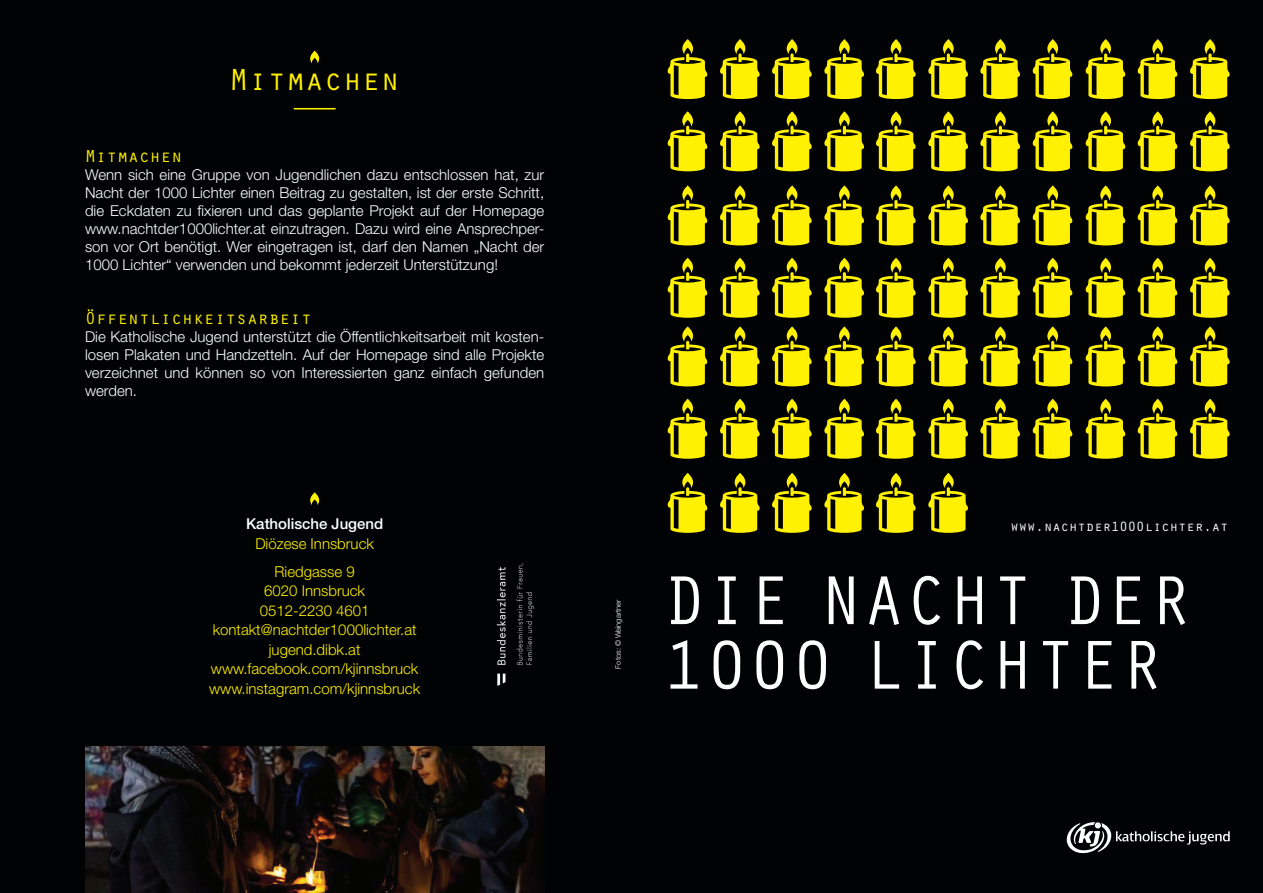
<style>
.page{position:relative;width:1263px;height:893px;background:#fff}
.page>*{position:absolute;margin:0;border:0;box-sizing:border-box;transform-origin:0 0}
.t1{font:71.4px/64.5px "Orator Std";color:#fff}
.t2{font:31.5px "Orator Std";color:#fff101}
.t3{font:18px "Orator Std";color:#fff101}
.t4{font:300 15px/18px "Helvetica Neue LT Std";color:#fff;text-align:justify}
.t5{font:300 15px/19.5px "Helvetica Neue LT Std";color:#fff101;text-align:center}
.t6{font:500 15px "Helvetica Neue LT Std";color:#fff}
.t7{font:13.95px "Orator Std";color:#fff}
.t8{font:300 7.5px "Helvetica Neue LT Std";color:#fff}
</style>
<div class="page">
<div style="left:621px;top:0;width:642px;height:893px;background:#010204"></div>
<svg style="left:667px;top:39px;width:41px;height:60px"></svg>
<svg style="left:876px;top:39px;width:40px;height:60px"></svg>
<svg style="left:772px;top:39px;width:40px;height:60px"></svg>
<svg style="left:980px;top:39px;width:40px;height:60px"></svg>
<svg style="left:1137px;top:39px;width:41px;height:60px"></svg>
<svg style="left:720px;top:39px;width:40px;height:60px"></svg>
<svg style="left:928px;top:39px;width:40px;height:60px"></svg>
<svg style="left:1085px;top:39px;width:41px;height:60px"></svg>
<svg style="left:824px;top:39px;width:40px;height:60px"></svg>
<svg style="left:1032px;top:39px;width:41px;height:60px"></svg>
<svg style="left:1190px;top:39px;width:40px;height:60px"></svg>
<svg style="left:667px;top:326px;width:41px;height:60px"></svg>
<svg style="left:876px;top:326px;width:40px;height:60px"></svg>
<svg style="left:772px;top:326px;width:40px;height:60px"></svg>
<svg style="left:980px;top:326px;width:40px;height:60px"></svg>
<svg style="left:1137px;top:326px;width:41px;height:60px"></svg>
<svg style="left:720px;top:326px;width:40px;height:60px"></svg>
<svg style="left:928px;top:326px;width:40px;height:60px"></svg>
<svg style="left:1085px;top:326px;width:41px;height:60px"></svg>
<svg style="left:824px;top:326px;width:40px;height:60px"></svg>
<svg style="left:1032px;top:326px;width:41px;height:60px"></svg>
<svg style="left:1190px;top:326px;width:40px;height:60px"></svg>
<svg style="left:667px;top:185px;width:41px;height:60px"></svg>
<svg style="left:876px;top:185px;width:40px;height:60px"></svg>
<svg style="left:772px;top:185px;width:40px;height:60px"></svg>
<svg style="left:980px;top:185px;width:40px;height:60px"></svg>
<svg style="left:1137px;top:185px;width:41px;height:60px"></svg>
<svg style="left:720px;top:185px;width:40px;height:60px"></svg>
<svg style="left:928px;top:185px;width:40px;height:60px"></svg>
<svg style="left:1085px;top:185px;width:41px;height:60px"></svg>
<svg style="left:824px;top:185px;width:40px;height:60px"></svg>
<svg style="left:1032px;top:185px;width:41px;height:60px"></svg>
<svg style="left:1190px;top:185px;width:40px;height:60px"></svg>
<svg style="left:667px;top:473px;width:41px;height:60px"></svg>
<svg style="left:876px;top:473px;width:40px;height:60px"></svg>
<svg style="left:772px;top:473px;width:40px;height:60px"></svg>
<svg style="left:720px;top:473px;width:40px;height:60px"></svg>
<svg style="left:928px;top:473px;width:40px;height:60px"></svg>
<svg style="left:824px;top:473px;width:40px;height:60px"></svg>
<svg style="left:667px;top:111px;width:41px;height:60px"></svg>
<svg style="left:876px;top:111px;width:40px;height:60px"></svg>
<svg style="left:772px;top:111px;width:40px;height:60px"></svg>
<svg style="left:980px;top:111px;width:40px;height:60px"></svg>
<svg style="left:1137px;top:111px;width:41px;height:60px"></svg>
<svg style="left:720px;top:111px;width:40px;height:60px"></svg>
<svg style="left:928px;top:111px;width:40px;height:60px"></svg>
<svg style="left:1085px;top:111px;width:41px;height:60px"></svg>
<svg style="left:824px;top:111px;width:40px;height:60px"></svg>
<svg style="left:1032px;top:111px;width:41px;height:60px"></svg>
<svg style="left:1190px;top:111px;width:40px;height:60px"></svg>
<svg style="left:667px;top:399px;width:41px;height:60px"></svg>
<svg style="left:876px;top:399px;width:40px;height:60px"></svg>
<svg style="left:772px;top:399px;width:40px;height:60px"></svg>
<svg style="left:980px;top:399px;width:40px;height:60px"></svg>
<svg style="left:1137px;top:399px;width:41px;height:60px"></svg>
<svg style="left:720px;top:399px;width:40px;height:60px"></svg>
<svg style="left:928px;top:399px;width:40px;height:60px"></svg>
<svg style="left:1085px;top:399px;width:41px;height:60px"></svg>
<svg style="left:824px;top:399px;width:40px;height:60px"></svg>
<svg style="left:1032px;top:399px;width:41px;height:60px"></svg>
<svg style="left:1190px;top:399px;width:40px;height:60px"></svg>
<svg style="left:667px;top:258px;width:41px;height:60px"></svg>
<svg style="left:876px;top:258px;width:40px;height:60px"></svg>
<svg style="left:772px;top:258px;width:40px;height:60px"></svg>
<svg style="left:980px;top:258px;width:40px;height:60px"></svg>
<svg style="left:1137px;top:258px;width:41px;height:60px"></svg>
<svg style="left:720px;top:258px;width:40px;height:60px"></svg>
<svg style="left:928px;top:258px;width:40px;height:60px"></svg>
<svg style="left:1085px;top:258px;width:41px;height:60px"></svg>
<svg style="left:824px;top:258px;width:40px;height:60px"></svg>
<svg style="left:1032px;top:258px;width:41px;height:60px"></svg>
<svg style="left:1190px;top:258px;width:40px;height:60px"></svg>
<div style="left:0;top:0;width:642px;height:893px;background:#010204"></div>
<svg style="left:310px;top:51px;width:9px;height:13px"></svg>
<svg style="left:310px;top:492px;width:9px;height:13px"></svg>
<hr style="left:294px;top:108px;width:42px;height:1px;background:#fff101">
<img style="left:85px;top:746px;width:459px;height:147px">
<svg style="left:1066px;top:822px;width:164px;height:32px"></svg>
<img style="left:496px;top:563px;width:38px;height:123px">
<h2 class="t2" style="left:230px;top:57px;width:172px">Mitmachen</h2>
<p class="t3" style="left:85px;top:143px;width:99px">Mitmachen</p>
<p class="t4" style="left:85px;top:165px;width:461px">Wenn sich eine Gruppe von Jugendlichen dazu entschlossen hat, zur Nacht der 1000 Lichter einen Beitrag zu gestalten, ist der erste Schritt, die Eckdaten zu fixieren und das geplante Projekt auf der Homepage www.nachtder1000lichter.at einzutragen. Dazu wird eine Ansprechper&shy;son vor Ort benötigt. Wer eingetragen ist, darf den Namen „Nacht der 1000 Lichter“ verwenden und bekommt jederzeit Unterstützung!</p>
<p class="t3" style="left:85px;top:305px;width:228px">Öffentlichkeitsarbeit</p>
<p class="t4" style="left:85px;top:327px;width:461px">Die Katholische Jugend unterstützt die Öffentlichkeitsarbeit mit kosten&shy;losen Plakaten und Handzetteln. Auf der Homepage sind alle Projekte verzeichnet und können so von Interessierten ganz einfach gefunden werden.</p>
<p class="t6" style="left:246px;top:515px;width:139px">Katholische Jugend</p>
<p class="t5" style="left:255px;top:529px;width:120px;line-height:28px">Diözese Innsbruck<br>Riedgasse 9</p>
<p class="t5" style="left:209px;top:581px;width:213px">6020 Innsbruck<br>0512-2230 4601 kontakt@nachtder1000lichter.at jugend.dibk.at www.facebook.com/kjinnsbruck www.instagram.com/kjinnsbruck</p>
<p class="t8" style="left:614px;top:669px;width:71px;rotate:-90deg">Fotos: © Weingartner</p>
<p class="t7" style="left:1010px;top:516px;width:220px">www.nachtder1000lichter.at</p>
<h1 class="t1" style="left:662px;top:565px;width:530px">DIE NACHT DER<br>1000 LICHTER</h1>
</div>
